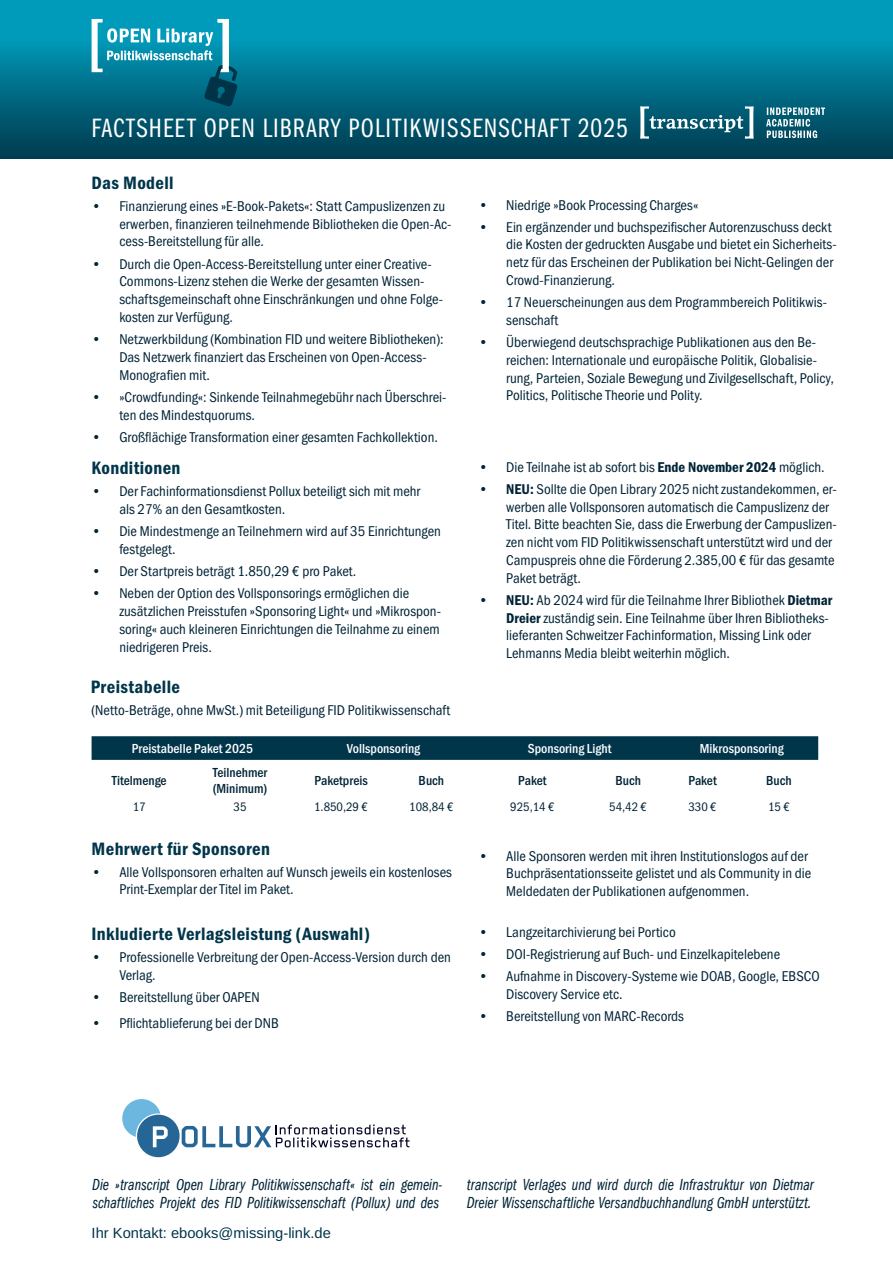
<style>
.page{position:relative;width:893px;height:1263px;background:#fff}
.page>*{position:absolute;margin:0;border:0;box-sizing:border-box;transform-origin:0 0}
.t1{font:27.45px "Franklin Gothic URW Com Boo";letter-spacing:.04em;color:#fff}
.t2{font:18.6px "Franklin Gothic URW Con Dem";letter-spacing:.02em;color:#00354a}
.t3{font:16.5px/18px "Franklin Got Itc T Book Comp Ital";color:#002336}
.t4{font:14.7px/17.7px "Franklin Gothic URW Cond";color:#002336}
.t5{font:14.7px "Helvetica";letter-spacing:.005em;color:#00354a}
.t6{font:500 13.65px "Franklin Gothic URW Cond";color:#fff}
.t7{font:500 13.65px/15.6px "Franklin Gothic URW Cond";color:#002336}
.t8{font:12.75px "Franklin Gothic URW Cond";color:#002336}
.s1{font-family:"Franklin Gothic URW Con Dem"}
</style>
<div class="page">
<svg style="left:0;top:0;width:893px;height:158px;background:#00748f"></svg>
<svg style="left:92px;top:19px;width:146px;height:88px;background:#258fa7"></svg>
<svg style="left:640px;top:106px;width:114px;height:33px;background:#337789"></svg>
<svg style="left:766px;top:108px;width:59px;height:30px;background:#528a9a"></svg>
<svg style="left:122px;top:1099px;width:288px;height:58px"></svg>
<svg style="left:92px;top:736px;width:726px;height:24px;background:#03384c"></svg>
<h1 class="t1" style="left:92px;top:109px;width:538px">FACTSHEET OPEN LIBRARY POLITIKWISSENSCHAFT 2025</h1>
<p class="t2" style="left:92px;top:170px;width:84px">Das Modell</p>
<p class="t4" style="left:119px;top:196px;width:334px;text-indent:-28px">• Finanzierung eines »E-Book-Pakets«: Statt Campuslizenzen zu erwerben, finanzieren teilnehmende Bibliotheken die Open-Ac&shy;cess-Bereitstellung für alle.</p>
<p class="t4" style="left:119px;top:254px;width:325px;text-indent:-28px">• Durch die Open-Access-Bereitstellung unter einer Creative-Commons-Lizenz stehen die Werke der gesamten Wissen&shy;schaftsgemeinschaft ohne Einschränkungen und ohne Folge&shy;kosten zur Verfügung.</p>
<p class="t4" style="left:119px;top:329px;width:326px;text-indent:-28px">• Netzwerkbildung (Kombination FID und weitere Bibliotheken):<br>Das Netzwerk finanziert das Erscheinen von Open-Access-<br>Monografien mit.</p>
<p class="t4" style="left:119px;top:387px;width:329px;text-indent:-28px">• »Crowdfunding«: Sinkende Teilnahmegebühr nach Überschrei&shy;ten des Mindestquorums.</p>
<p class="t4" style="left:92px;top:427px;width:348px">• Großflächige Transformation einer gesamten Fachkollektion.</p>
<p class="t4" style="left:478px;top:195px;width:221px">• Niedrige »Book Processing Charges«</p>
<p class="t4" style="left:506px;top:217px;width:332px;text-indent:-28px">• Ein ergänzender und buchspezifischer Autorenzuschuss deckt die Kosten der gedruckten Ausgabe und bietet ein Sicherheits&shy;netz für das Erscheinen der Publikation bei Nicht-Gelingen der Crowd-Finanzierung.</p>
<p class="t4" style="left:506px;top:292px;width:322px;text-indent:-28px">• 17 Neuerscheinungen aus dem Programmbereich Politikwis&shy;senschaft</p>
<p class="t4" style="left:506px;top:332px;width:329px;text-indent:-28px">• Überwiegend deutschsprachige Publikationen aus den Be&shy;reichen: Internationale und europäische Politik, Globalisie&shy;rung, Parteien, Soziale Bewegung und Zivilgesellschaft, Policy, Politics, Politische Theorie und Polity.</p>
<p class="t2" style="left:92px;top:455px;width:90px">Konditionen</p>
<p class="t4" style="left:119px;top:482px;width:302px;text-indent:-28px">• Der Fachinformationsdienst Pollux beteiligt sich mit mehr als 27% an den Gesamtkosten.</p>
<p class="t4" style="left:119px;top:521px;width:323px;text-indent:-28px">• Die Mindestmenge an Teilnehmern wird auf 35 Einrichtungen festgelegt.</p>
<p class="t4" style="left:92px;top:561px;width:266px">• Der Startpreis beträgt 1.850,29 € pro Paket.</p>
<p class="t4" style="left:119px;top:584px;width:323px;text-indent:-28px">• Neben der Option des Vollsponsorings ermöglichen die zusätzlichen Preisstufen »Sponsoring Light« und »Mikrospon&shy;soring« auch kleineren Einrichtungen die Teilnahme zu einem niedrigeren Preis.</p>
<p class="t2" style="left:91px;top:674px;width:91px">Preistabelle</p>
<p class="t4" style="left:92px;top:700px;width:360px">(Netto-Beträge, ohne MwSt.) mit Beteiligung FID Politikwissenschaft</p>
<p class="t4" style="left:478px;top:457px;width:348px">• Die Teilnahe ist ab sofort bis <span class="s1">Ende November 2024</span> möglich.</p>
<p class="t4" style="left:506px;top:479px;width:332px;text-indent:-28px"><span class="s1">• NEU:</span> Sollte die Open Library 2025 nicht zustandekommen, er&shy;werben alle Vollsponsoren automatisch die Campuslizenz der Titel. Bitte beachten Sie, dass die Erwerbung der Campuslizen&shy;zen nicht vom FID Politikwissenschaft unterstützt wird und der Campuspreis ohne die Förderung 2.385,00 € für das gesamte Paket beträgt.</p>
<p class="t4" style="left:506px;top:590px;width:328px;text-indent:-28px"><span class="s1">• NEU:</span> Ab 2024 wird für die Teilnahme Ihrer Bibliothek <span class="s1">Dietmar Dreier</span> zuständig sein. Eine Teilnahme über Ihren Bibliotheks&shy;lieferanten Schweitzer Fachinformation, Missing Link oder Lehmanns Media bleibt weiterhin möglich.</p>
<p class="t6" style="left:132px;top:738px;width:123px">Preistabelle Paket 2025</p>
<p class="t6" style="left:347px;top:738px;width:75px">Vollsponsoring</p>
<p class="t6" style="left:528px;top:738px;width:85px">Sponsoring Light</p>
<p class="t6" style="left:700px;top:738px;width:85px">Mikrosponsoring</p>
<p class="t7" style="left:112px;top:771px;width:56px">Titelmenge</p>
<p class="t7" style="left:213px;top:764px;width:56px">Teilnehmer (Minimum)</p>
<p class="t7" style="left:314px;top:771px;width:55px">Paketpreis</p>
<p class="t7" style="left:419px;top:772px;width:27px">Buch</p>
<p class="t7" style="left:518px;top:771px;width:30px">Paket</p>
<p class="t7" style="left:615px;top:771px;width:27px">Buch</p>
<p class="t7" style="left:688px;top:771px;width:30px">Paket</p>
<p class="t7" style="left:766px;top:771px;width:27px">Buch</p>
<p class="t8" style="left:133px;top:798px;width:14px">17</p>
<p class="t8" style="left:234px;top:798px;width:14px">35</p>
<p class="t8" style="left:314px;top:798px;width:55px">1.850,29 €</p>
<p class="t8" style="left:409px;top:798px;width:46px">108,84 €</p>
<p class="t8" style="left:510px;top:798px;width:46px">925,14 €</p>
<p class="t8" style="left:609px;top:798px;width:39px">54,42 €</p>
<p class="t8" style="left:688px;top:798px;width:30px">330 €</p>
<p class="t8" style="left:768px;top:798px;width:23px">15 €</p>
<p class="t2" style="left:92px;top:836px;width:180px">Mehrwert für Sponsoren</p>
<p class="t4" style="left:119px;top:862px;width:334px;text-indent:-28px">• Alle Vollsponsoren erhalten auf Wunsch jeweils ein kostenloses<br>Print-Exemplar der Titel im Paket.</p>
<p class="t2" style="left:92px;top:921px;width:280px">Inkludierte Verlagsleistung (Auswahl)</p>
<p class="t4" style="left:119px;top:947px;width:333px;text-indent:-28px">• Professionelle Verbreitung der Open-Access-Version durch den<br>Verlag.</p>
<p class="t4" style="left:92px;top:987px;width:170px">• Bereitstellung über OAPEN</p>
<p class="t4" style="left:92px;top:1013px;width:189px">• Pflichtablieferung bei der DNB</p>
<p class="t4" style="left:506px;top:846px;width:307px;text-indent:-28px">• Alle Sponsoren werden mit ihren Institutionslogos auf der<br>Buchpräsentationsseite gelistet und als Community in die<br>Meldedaten der Publikationen aufgenommen.</p>
<p class="t4" style="left:478px;top:922px;width:199px">• Langzeitarchivierung bei Portico</p>
<p class="t4" style="left:478px;top:944px;width:303px">• DOI-Registrierung auf Buch- und Einzelkapitelebene</p>
<p class="t4" style="left:506px;top:967px;width:315px;text-indent:-28px">• Aufnahme in Discovery-Systeme wie DOAB, Google, EBSCO<br>Discovery Service etc.</p>
<p class="t4" style="left:478px;top:1007px;width:207px">• Bereitstellung von MARC-Records</p>
<p class="t3" style="left:92px;top:1176px;width:352px">Die »transcript Open Library Politikwissenschaft« ist ein gemein&shy;schaftliches Projekt des FID Politikwissenschaft (Pollux) und des</p>
<p class="t3" style="left:467px;top:1176px;width:349px">transcript Verlages und wird durch die Infrastruktur von Dietmar<br>Dreier Wissenschaftliche Versandbuchhandlung GmbH unterstützt.</p>
<p class="t5" style="left:92px;top:1225px;width:241px">Ihr Kontakt: ebooks@missing-link.de</p>
</div>
